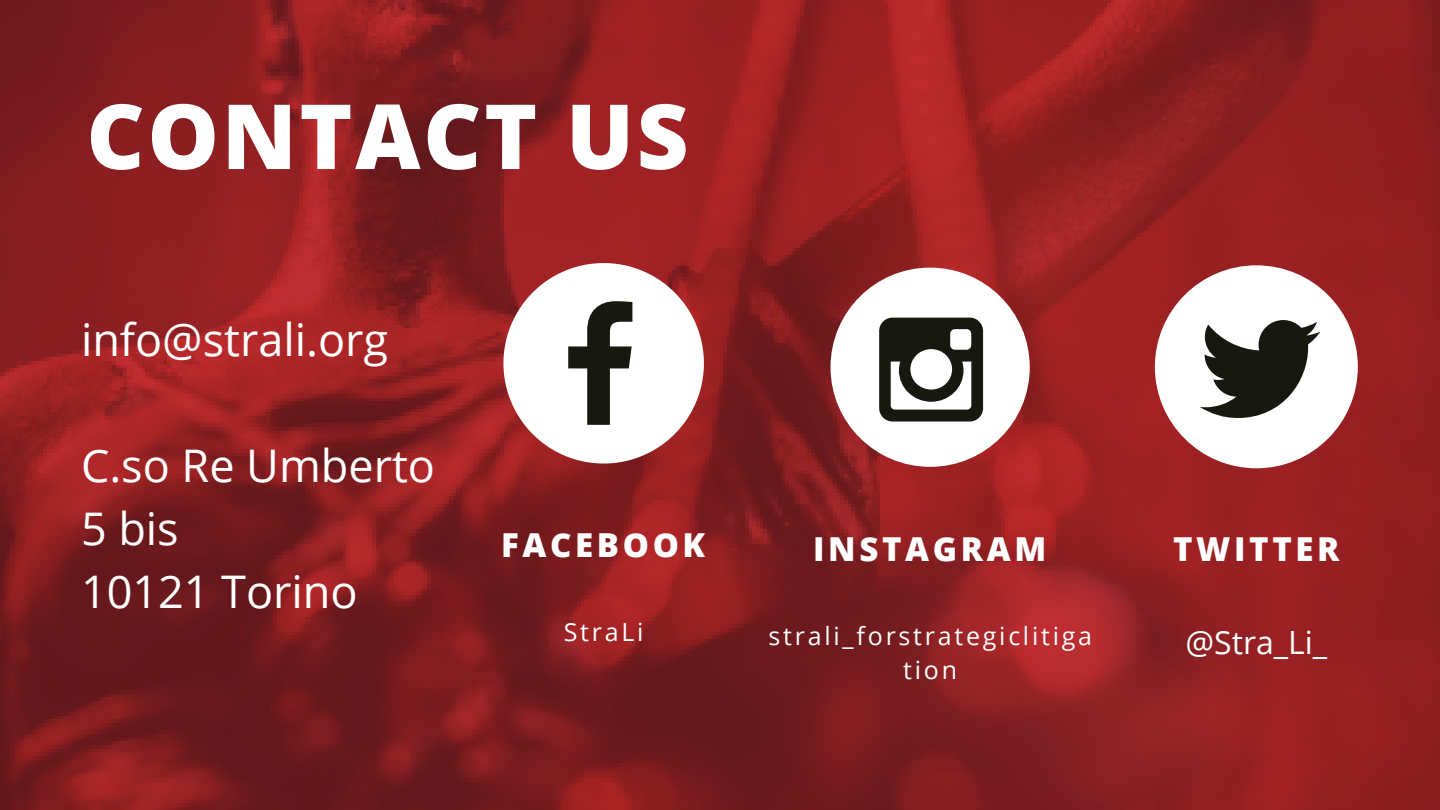
<style>
.page{position:relative;width:1440px;height:810px;background:#fff}
.page>*{position:absolute;margin:0;border:0;box-sizing:border-box;transform-origin:0 0}
.t1{font:800 90px "Open Sans";letter-spacing:.03em;color:#fff}
.t2{font:45px/63px "Open Sans";color:#fff}
.t3{font:800 33px "Open Sans";letter-spacing:.11em;color:#fff}
.t4{font:32px "Open Sans";color:#fff}
.t5{font:25px/34.5px "Open Sans";letter-spacing:.11em;color:#fff;text-align:center}
</style>
<div class="page">
<img style="left:0;top:0;width:1440px;height:810px">
<div style="left:831px;top:268px;width:199px;height:199px;background:#fff;border-radius:50%"></div>
<svg style="left:879px;top:318px;width:104px;height:104px"></svg>
<svg style="left:503px;top:263px;width:201px;height:201px"></svg>
<div style="left:1155px;top:265px;width:203px;height:203px;background:#fff;border-radius:50%"></div>
<svg style="left:1200px;top:320px;width:120px;height:98px"></svg>
<h1 class="t1" style="left:86px;top:73px;width:604px">CONTACT US</h1>
<p class="t2" style="left:81px;top:307px;width:309px">info@strali.org</p>
<p class="t2" style="left:81px;top:433px;width:356px">C.so Re Umberto<br>5 bis<br>10121 Torino</p>
<p class="t3" style="left:501px;top:522px;width:206px">FACEBOOK</p>
<p class="t5" style="left:564px;top:614px;width:81px">StraLi</p>
<p class="t3" style="left:813px;top:526px;width:235px">INSTAGRAM</p>
<p class="t5" style="left:769px;top:618px;width:325px">strali_forstrategiclitiga tion</p>
<p class="t3" style="left:1173px;top:526px;width:168px">TWITTER</p>
<p class="t4" style="left:1185px;top:620px;width:143px">@Stra_Li_</p>
</div>
